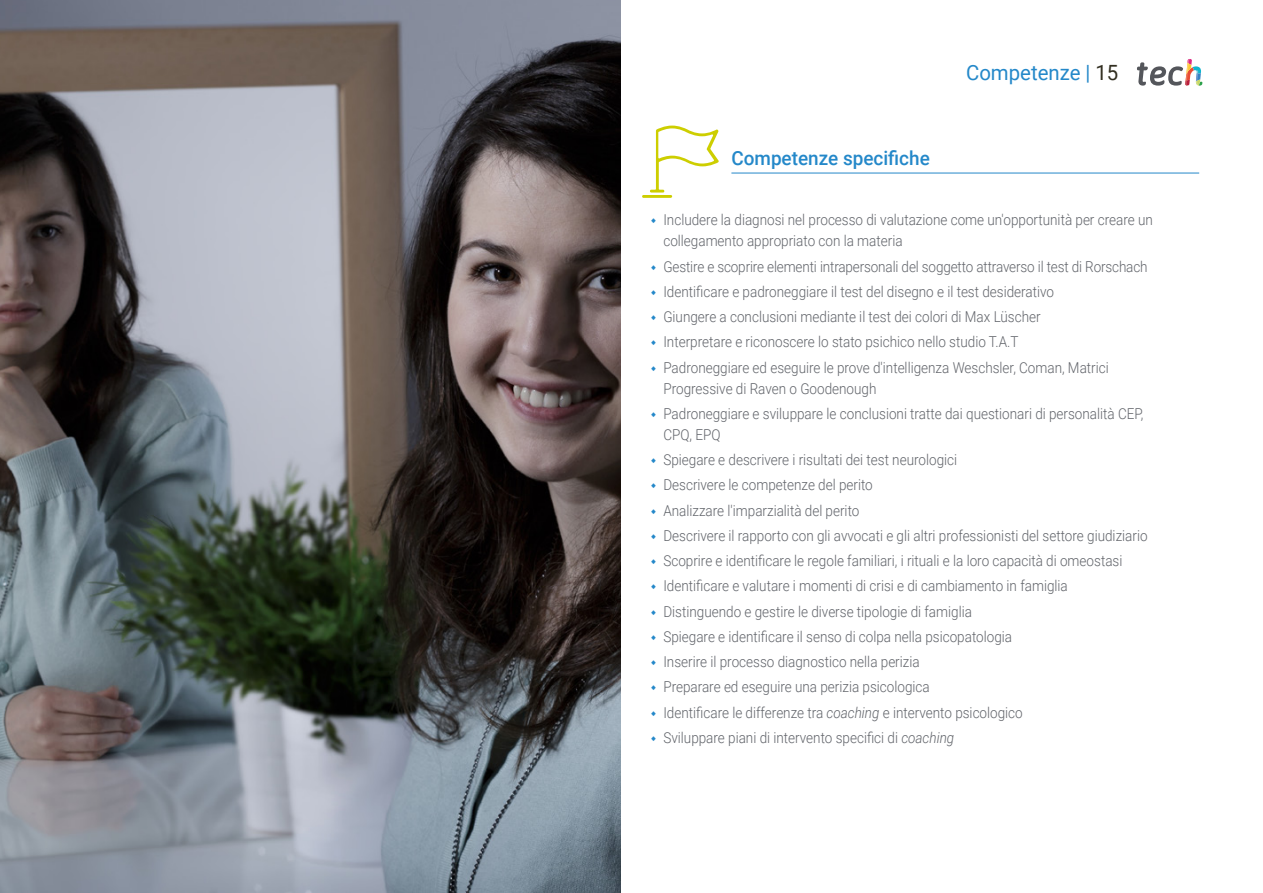
<style>
.page{position:relative;width:1263px;height:893px;background:#fff}
.page>*{position:absolute;margin:0;border:0;box-sizing:border-box;transform-origin:0 0}
.t1{font:21px "Roboto";color:#2488c9}
.t2{font:500 19.5px "Roboto";color:#2488c9}
.t3{font:300 15px/25.2px "Roboto";color:#61646a;scale:.9 1}
.s1{color:#312e20}
.s2{font-style:italic}
</style>
<div class="page">
<hr style="left:731px;top:173px;width:468px;height:1px;background:#2488c9">
<hr style="left:642px;top:195px;width:30px;height:3px;background:#cdce00">
<svg style="left:650px;top:126px;width:69px;height:67px"></svg>
<img style="left:0;top:0;width:621px;height:893px">
<svg style="left:1137px;top:59px;width:65px;height:27px"></svg>
<h2 class="t2" style="left:731px;top:144px;width:200px">Competenze specifiche</h2>
<h1 class="t1" style="left:966px;top:57px;width:154px">Competenze | <span class="s1">15</span></h1>
<p class="t3" style="left:663px;top:209px;width:545px;line-height:21px">Includere la diagnosi nel processo di valutazione come un'opportunità per creare un collegamento appropriato con la materia</p>
<p class="t3" style="left:663px;top:253px;width:539px">Gestire e scoprire elementi intrapersonali del soggetto attraverso il test di Rorschach Identificare e padroneggiare il test del disegno e il test desiderativo<br>Giungere a conclusioni mediante il test dei colori di Max Lüscher<br>Interpretare e riconoscere lo stato psichico nello studio T.A.T<br>Padroneggiare ed eseguire le prove d'intelligenza Weschsler, Coman, Matrici</p>
<p class="t3" style="left:663px;top:375px;width:535px">Progressive di Raven o Goodenough<br>Padroneggiare e sviluppare le conclusioni tratte dai questionari di personalità CEP,</p>
<p class="t3" style="left:663px;top:421px;width:539px">CPQ, EPQ<br>Spiegare e descrivere i risultati dei test neurologici<br>Descrivere le competenze del perito<br>Analizzare l'imparzialità del perito<br>Descrivere il rapporto con gli avvocati e gli altri professionisti del settore giudiziario Scoprire e identificare le regole familiari, i rituali e la loro capacità di omeostasi Identificare e valutare i momenti di crisi e di cambiamento in famiglia Distinguendo e gestire le diverse tipologie di famiglia<br>Spiegare e identificare il senso di colpa nella psicopatologia<br>Inserire il processo diagnostico nella perizia<br>Preparare ed eseguire una perizia psicologica<br>Identificare le differenze tra <span class="s2">coaching</span> e intervento psicologico<br>Sviluppare piani di intervento specifici di <span class="s2">coaching</span></p>
</div>
